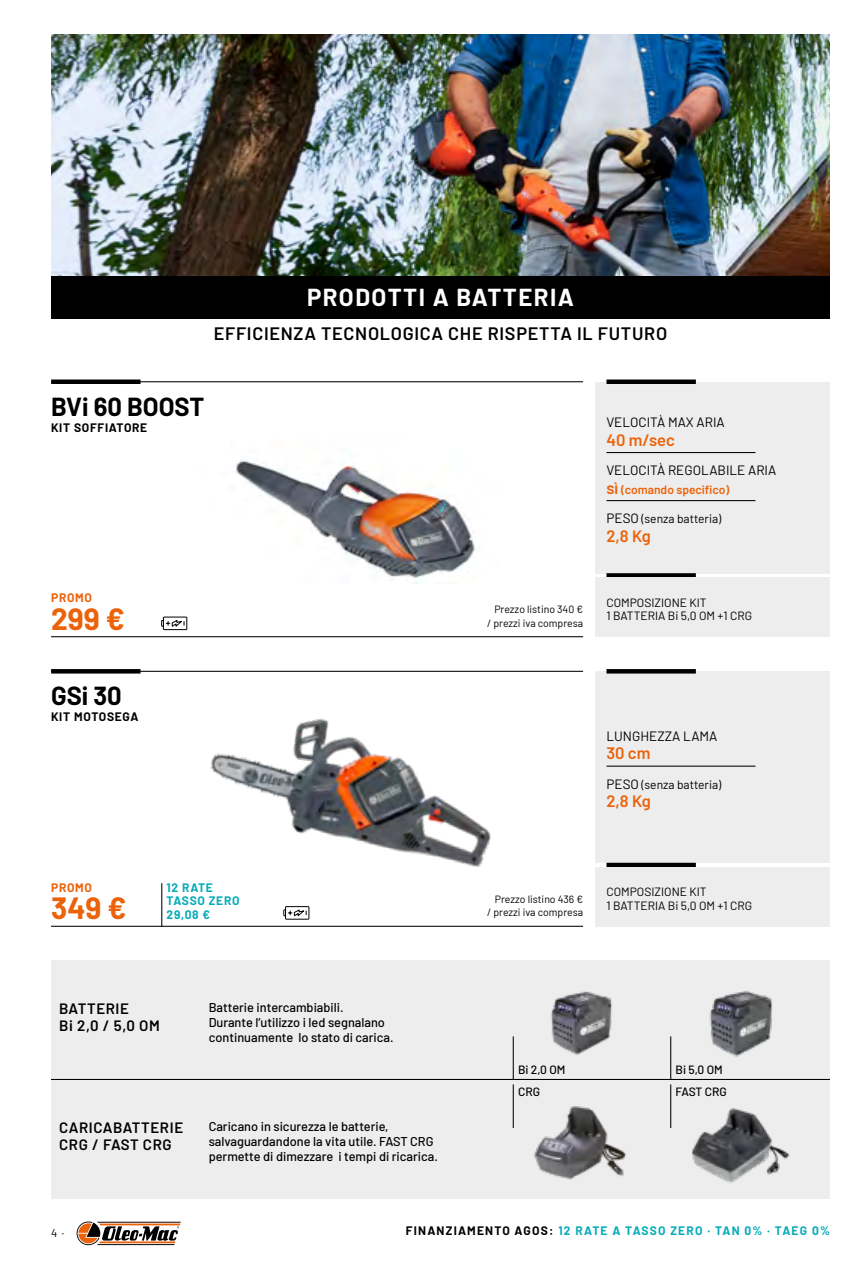
<style>
.page{position:relative;width:864px;height:1263px;background:#fff}
.page>*{position:absolute;margin:0;border:0;box-sizing:border-box;transform-origin:0 0}
.t1{font:700 30px "Barlow";color:#eb6209}
.t2{font:700 25.5px "Barlow";color:#000}
.t3{font:700 24px "Barlow";letter-spacing:.06em;color:#fff}
.t4{font:600 18px "Barlow";letter-spacing:.04em;color:#000}
.t5{font:600 16.5px "Barlow";color:#eb6209}
.t6{font:600 15px/16.5px "Barlow";letter-spacing:.04em;color:#000}
.t7{font:13.5px "Barlow";color:#000}
.t8{font:500 12.75px/15px "Barlow";color:#000}
.t9{font:12px/13.5px "Barlow";color:#000}
.t10{font:700 12px "Barlow";letter-spacing:.1em;color:#07abb8}
.t11{font:700 12px "Barlow";letter-spacing:.06em;color:#000}
.t12{font:500 12px "Barlow";color:#000}
.t13{font:700 12px/13.5px "Barlow";letter-spacing:.06em;color:#07abb8}
.t14{font:600 12px "Barlow";color:#eb6209}
.t15{font:700 12px "Barlow";letter-spacing:.06em;color:#eb6209}
.t16{font:11.25px "Barlow";color:#000}
.t17{font:10.5px "Barlow";color:#000}
.s1{font-size:16.5px}
.s2{font-size:13.5px}
.s3{color:#000}
</style>
<div class="page">
<svg style="left:77px;top:1221px;width:104px;height:24px"></svg>
<div style="left:595px;top:382px;width:234px;height:191px;background:#ededed"></div>
<div style="left:608px;top:379px;width:85px;height:5px;background:#000"></div>
<div style="left:608px;top:573px;width:85px;height:5px;background:#000"></div>
<hr style="left:52px;top:381px;width:530px;height:1px;background:#000">
<div style="left:53px;top:379px;width:85px;height:5px;background:#000"></div>
<hr style="left:52px;top:636px;width:530px;height:1px;background:#000">
<svg style="left:161px;top:616px;width:26px;height:14px"></svg>
<div style="left:595px;top:578px;width:234px;height:59px;background:#ededed"></div>
<img style="left:236px;top:460px;width:239px;height:123px">
<hr style="left:606px;top:452px;width:148px;height:1px;background:#000">
<hr style="left:606px;top:500px;width:148px;height:1px;background:#000">
<img style="left:51px;top:34px;width:778px;height:242px">
<div style="left:51px;top:276px;width:778px;height:43px;background:#000"></div>
<div style="left:595px;top:672px;width:234px;height:191px;background:#ededed"></div>
<hr style="left:606px;top:766px;width:148px;height:1px;background:#000">
<svg style="left:608px;top:669px;width:85px;height:4px"></svg>
<hr style="left:608px;top:863px;width:85px;height:4px;background:#000">
<hr style="left:52px;top:671px;width:530px;height:1px;background:#000">
<svg style="left:53px;top:669px;width:85px;height:4px"></svg>
<hr style="left:52px;top:926px;width:530px;height:1px;background:#000">
<img style="left:161px;top:718px;width:330px;height:169px">
<svg style="left:283px;top:906px;width:26px;height:14px"></svg>
<div style="left:595px;top:867px;width:234px;height:60px;background:#ededed"></div>
<div style="left:51px;top:961px;width:778px;height:238px;background:#ededed"></div>
<hr style="left:52px;top:1079px;width:777px;height:1px;background:#000">
<hr style="left:512px;top:1037px;width:1px;height:42px;background:#000">
<img style="left:550px;top:991px;width:62px;height:64px">
<img style="left:709px;top:991px;width:63px;height:66px">
<hr style="left:670px;top:1037px;width:1px;height:42px;background:#000">
<img style="left:533px;top:1106px;width:94px;height:74px">
<img style="left:692px;top:1108px;width:98px;height:75px">
<hr style="left:512px;top:1085px;width:1px;height:42px;background:#000">
<hr style="left:670px;top:1085px;width:1px;height:42px;background:#000">
<hr style="left:161px;top:884px;width:1px;height:42px;background:#000">
<h3 class="t3" style="left:307px;top:280px;width:268px">PRODOTTI A BATTERIA</h3>
<h3 class="t4" style="left:214px;top:320px;width:454px">EFFICIENZA TECNOLOGICA CHE RISPETTA IL FUTURO</h3>
<h2 class="t2" style="left:51px;top:388px;width:155px">BVi 60 BOOST</h2>
<p class="t11" style="left:51px;top:418px;width:98px">KIT SOFFIATORE</p>
<p class="t7" style="left:606px;top:412px;width:120px">VELOCITÀ MAX ARIA</p>
<p class="t5" style="left:606px;top:428px;width:70px">40 m/sec</p>
<p class="t7" style="left:606px;top:460px;width:171px">VELOCITÀ REGOLABILE ARIA</p>
<p class="t14" style="left:606px;top:481px;width:124px"><span class="s1">sì</span> (comando specifico)</p>
<p class="t9" style="left:606px;top:511px;width:116px"><span class="s2">PESO</span> (senza batteria)</p>
<p class="t5" style="left:606px;top:524px;width:46px">2,8 Kg</p>
<p class="t15" style="left:51px;top:589px;width:42px">PROMO</p>
<p class="t17" style="left:494px;top:602px;width:90px">Prezzo listino 340 €</p>
<h1 class="t1" style="left:51px;top:597px;width:75px">299 €</h1>
<p class="t17" style="left:487px;top:615px;width:97px">/ prezzi iva compresa</p>
<h2 class="t2" style="left:51px;top:677px;width:72px">GSi 30</h2>
<p class="t11" style="left:51px;top:708px;width:89px">KIT MOTOSEGA</p>
<p class="t9" style="left:606px;top:595px;width:147px">COMPOSIZIONE KIT<br>1 BATTERIA Bi 5,0 OM +1 CRG</p>
<p class="t7" style="left:606px;top:726px;width:112px">LUNGHEZZA LAMA</p>
<p class="t5" style="left:606px;top:741px;width:45px">30 cm</p>
<p class="t9" style="left:606px;top:777px;width:116px"><span class="s2">PESO</span> (senza batteria)</p>
<p class="t5" style="left:606px;top:789px;width:46px">2,8 Kg</p>
<p class="t15" style="left:51px;top:878px;width:42px">PROMO</p>
<p class="t13" style="left:166px;top:879px;width:74px">12 RATE<br>TASSO ZERO<br>29,08 €</p>
<p class="t17" style="left:494px;top:891px;width:90px">Prezzo listino 436 €</p>
<h1 class="t1" style="left:51px;top:886px;width:77px">349 €</h1>
<p class="t17" style="left:487px;top:905px;width:97px">/ prezzi iva compresa</p>
<p class="t9" style="left:606px;top:884px;width:147px">COMPOSIZIONE KIT<br>1 BATTERIA Bi 5,0 OM +1 CRG</p>
<p class="t6" style="left:59px;top:999px;width:102px">BATTERIE<br>Bi 2,0 / 5,0 OM</p>
<p class="t8" style="left:209px;top:999px;width:186px">Batterie intercambiabili.<br>Durante l’utilizzo i led segnalano continuamente lo stato di carica.</p>
<p class="t12" style="left:518px;top:1061px;width:49px">Bi 2,0 OM</p>
<p class="t12" style="left:675px;top:1061px;width:49px">Bi 5,0 OM</p>
<p class="t6" style="left:59px;top:1118px;width:125px">CARICABATTERIE<br>CRG / FAST CRG</p>
<p class="t16" style="left:51px;top:1224px;width:15px">4 ·</p>
<p class="t8" style="left:209px;top:1118px;width:231px">Caricano in sicurezza le batterie, salvaguardandone la vita utile. FAST CRG permette di dimezzare i tempi di ricarica.</p>
<p class="t12" style="left:518px;top:1083px;width:23px">CRG</p>
<p class="t12" style="left:675px;top:1083px;width:53px">FAST CRG</p>
<p class="t10" style="left:405px;top:1222px;width:425px"><span class="s3">FINANZIAMENTO AGOS:</span> 12 RATE A TASSO ZERO · TAN 0% · TAEG 0%</p>
</div>
